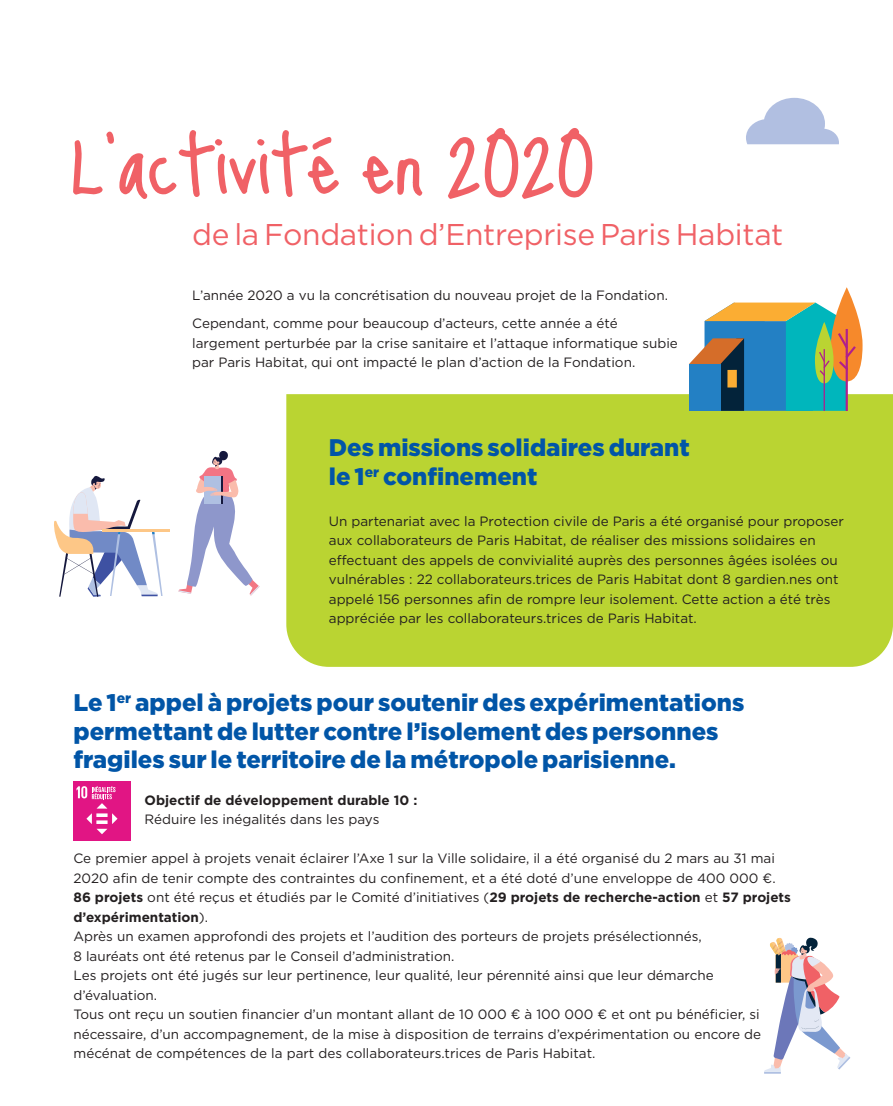
<style>
.page{position:relative;width:893px;height:1106px;background:#fff}
.page>*{position:absolute;margin:0;border:0;box-sizing:border-box;transform-origin:0 0}
.t1{font:105px "Just Me Again Down Here";letter-spacing:-.01em;color:#f06166}
.t2{font:30px "Gotham";letter-spacing:-.01em;color:#f06166}
.t3{font:900 24px/28.8px "Gotham";color:#0155a7}
.t4{font:13.5px/19.5px "Gotham";color:#231f20}
.t5{font:700 13.5px "Gotham";color:#231f20}
.s1{font-weight:700}
</style>
<div class="page">
<div style="left:286px;top:394px;width:607px;height:273px;background:#bad432"></div>
<svg style="left:689px;top:287px;width:173px;height:124px"></svg>
<div style="left:73px;top:781px;width:58px;height:59px;background:#e11584"></div>
<svg style="left:76px;top:786px;width:41px;height:48px"></svg>
<svg style="left:746px;top:98px;width:93px;height:46px"></svg>
<svg style="left:764px;top:937px;width:86px;height:136px"></svg>
<svg style="left:54px;top:476px;width:109px;height:120px"></svg>
<hr style="left:103px;top:529px;width:67px;height:2px;background:#fdc787">
<svg style="left:179px;top:450px;width:81px;height:145px"></svg>
<h1 class="t1" style="left:71px;top:81px;width:525px">L’activité en 2020</h1>
<h2 class="t2" style="left:192px;top:215px;width:593px">de la Fondation d’Entreprise Paris Habitat</h2>
<p class="t4" style="left:192px;top:281px;width:477px;line-height:28px">L’année 2020 a vu la concrétisation du nouveau projet de la Fondation.<br>Cependant, comme pour beaucoup d’acteurs, cette année a été</p>
<p class="t4" style="left:192px;top:333px;width:487px">largement perturbée par la crise sanitaire et l’attaque informatique subie par Paris Habitat, qui ont impacté le plan d’action de la Fondation.</p>
<h3 class="t3" style="left:329px;top:433px;width:363px">Des missions solidaires durant le 1<sup>er</sup> confinement</h3>
<p class="t4" style="left:329px;top:510px;width:517px">Un partenariat avec la Protection civile de Paris a été organisé pour proposer aux collaborateurs de Paris Habitat, de réaliser des missions solidaires en effectuant des appels de convivialité auprès des personnes âgées isolées ou vulnérables : 22 collaborateurs.trices de Paris Habitat dont 8 gardien.nes ont appelé 156 personnes afin de rompre leur isolement. Cette action a été très appréciée par les collaborateurs.trices de Paris Habitat.</p>
<h3 class="t3" style="left:73px;top:687px;width:672px">Le 1<sup>er</sup> appel à projets pour soutenir des expérimentations permettant de lutter contre l’isolement des personnes fragiles sur le territoire de la métropole parisienne.</h3>
<p class="t5" style="left:145px;top:792px;width:274px">Objectif de développement durable 10 :</p>
<p class="t4" style="left:145px;top:809px;width:236px">Réduire les inégalités dans les pays</p>
<p class="t4" style="left:73px;top:848px;width:719px">Ce premier appel à projets venait éclairer l’Axe 1 sur la Ville solidaire, il a été organisé du 2 mars au 31 mai 2020 afin de tenir compte des contraintes du confinement, et a été doté d’une enveloppe de 400 000 €.<br><span class="s1">86 projets</span> ont été reçus et étudiés par le Comité d’initiatives (<span class="s1">29 projets de recherche-action</span> et <span class="s1">57 projets d’expérimentation</span>).<br>Après un examen approfondi des projets et l’audition des porteurs de projets présélectionnés,<br>8 lauréats ont été retenus par le Conseil d’administration.<br>Les projets ont été jugés sur leur pertinence, leur qualité, leur pérennité ainsi que leur démarche d’évaluation.<br>Tous ont reçu un soutien financier d’un montant allant de 10 000 € à 100 000 € et ont pu bénéficier, si nécessaire, d’un accompagnement, de la mise à disposition de terrains d’expérimentation ou encore de mécénat de compétences de la part des collaborateurs.trices de Paris Habitat.</p>
</div>
